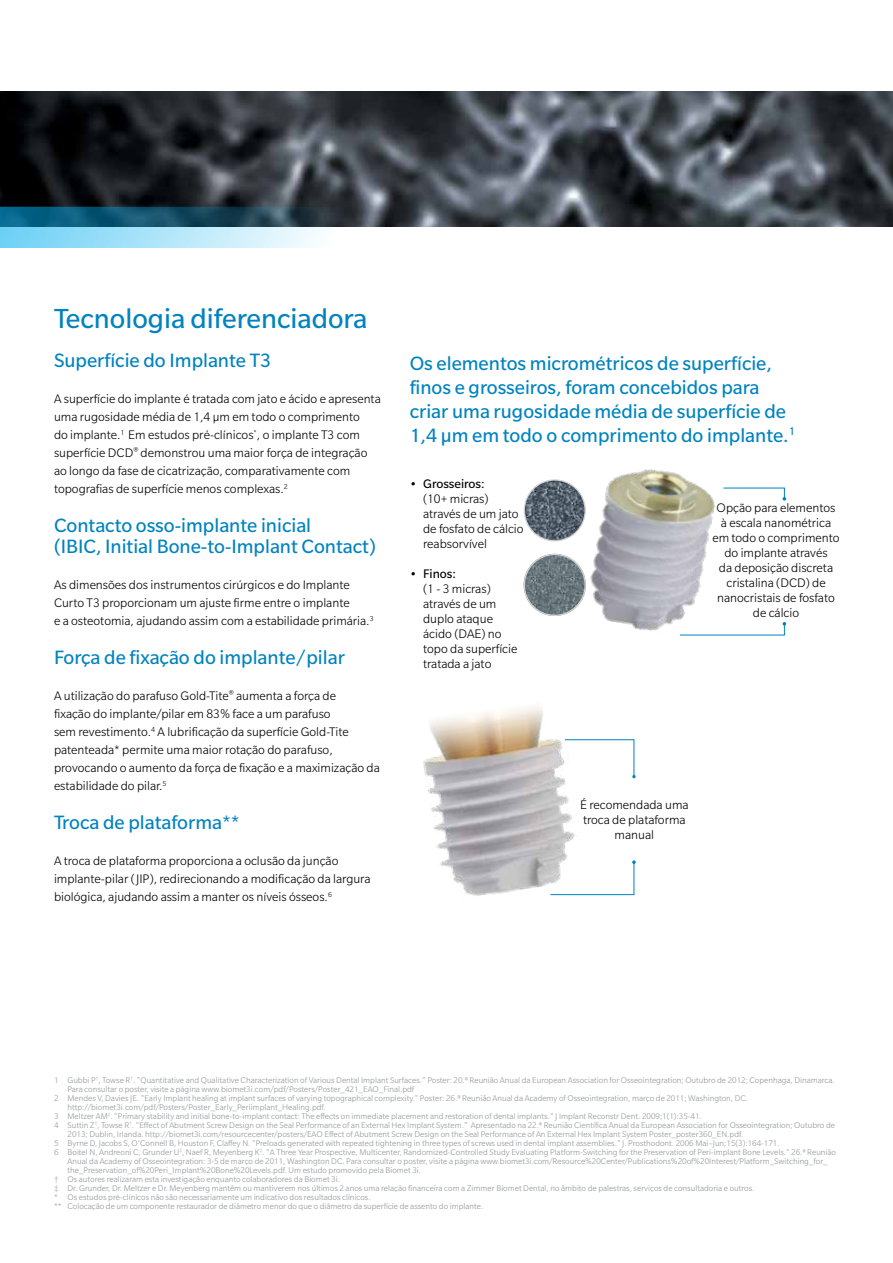
<style>
.page{position:relative;width:893px;height:1263px;background:#fff}
.page>*{position:absolute;margin:0;border:0;box-sizing:border-box;transform-origin:0 0}
.t1{font:30px "Slate Pro";color:#0083bf}
.t2{font:21px/24px "Slate Pro";color:#0083bf}
.t3{font:300 13.5px/15px "Slate Pro";color:#000}
.t4{font:13.5px "Slate Pro";color:#000}
.t5{font:300 9px "Slate Pro";color:#939598}
</style>
<div class="page">
<img style="left:423px;top:707px;width:167px;height:189px">
<svg style="left:564px;top:739px;width:72px;height:39px"></svg>
<svg style="left:550px;top:860px;width:86px;height:35px"></svg>
<img style="left:524px;top:554px;width:62px;height:62px;border-radius:31px">
<div style="left:524px;top:554px;width:62px;height:62px;border:1px solid #d1d3d4;border-radius:50%"></div>
<img style="left:580px;top:469px;width:135px;height:162px">
<svg style="left:723px;top:487px;width:63px;height:14px"></svg>
<svg style="left:679px;top:622px;width:107px;height:14px"></svg>
<div style="left:525px;top:480px;width:60px;height:61px;background:#000;opacity:.4"></div>
<img style="left:524px;top:480px;width:61px;height:61px;border-radius:30px">
<div style="left:524px;top:479px;width:62px;height:62px;border:1px solid #d1d3d4;border-radius:50%"></div>
<img style="left:0;top:91px;width:893px;height:135px">
<svg style="left:0;top:207px;width:743px;height:40px"></svg>
<h1 class="t1" style="left:54px;top:303px;width:315px">Tecnologia diferenciadora</h1>
<h2 class="t2" style="left:54px;top:348px;width:219px">Superfície do Implante T3</h2>
<p class="t3" style="left:54px;top:390px;width:328px;line-height:18px">A superfície do implante é tratada com jato e ácido e apresenta uma rugosidade média de 1,4 µm em todo o comprimento<br>do implante.<sup>1</sup> Em estudos pré-clínicos<sup>*</sup>, o implante T3 com superfície DCD<sup>®</sup> demonstrou uma maior força de integração ao longo da fase de cicatrização, comparativamente com topografias de superfície menos complexas.<sup>2</sup></p>
<h2 class="t2" style="left:54px;top:515px;width:323px;line-height:21px">Contacto osso-implante inicial<br>(IBIC, Initial Bone-to-Implant Contact)</h2>
<h3 class="t3" style="left:54px;top:576px;width:321px;line-height:18px">As dimensões dos instrumentos cirúrgicos e do Implante<br>Curto T3 proporcionam um ajuste firme entre o implante<br>e a osteotomia, ajudando assim com a estabilidade primária.<sup>3</sup></h3>
<h2 class="t2" style="left:54px;top:645px;width:292px">Força de fixação do implante/pilar</h2>
<p class="t3" style="left:54px;top:687px;width:327px;line-height:18px">A utilização do parafuso Gold-Tite<sup>®</sup> aumenta a força de<br>fixação do implante/pilar em 83% face a um parafuso<br>sem revestimento.<sup>4</sup> A lubrificação da superfície Gold-Tite patenteada* permite uma maior rotação do parafuso, provocando o aumento da força de fixação e a maximização da estabilidade do pilar.<sup>5</sup></p>
<h2 class="t2" style="left:54px;top:810px;width:187px">Troca de plataforma**</h2>
<h3 class="t3" style="left:54px;top:852px;width:318px;line-height:18px">A troca de plataforma proporciona a oclusão da junção implante-pilar (JIP), redirecionando a modificação da largura biológica, ajudando assim a manter os níveis ósseos.<sup>6</sup></h3>
<h2 class="t2" style="left:410px;top:351px;width:387px">Os elementos micrométricos de superfície, finos e grosseiros, foram concebidos para criar uma rugosidade média de superfície de 1,4 µm em todo o comprimento do implante.<sup>1</sup></h2>
<h3 class="t4" style="left:410px;top:477px;width:76px">• Grosseiros:</h3>
<h3 class="t3" style="left:423px;top:491px;width:102px">(10+ micras) através de um jato de fosfato de cálcio reabsorvível</h3>
<h3 class="t4" style="left:410px;top:567px;width:48px">• Finos:</h3>
<h3 class="t3" style="left:423px;top:581px;width:96px">(1 - 3 micras) através de um duplo ataque ácido (DAE) no topo da superfície tratada a jato</h3>
<h3 class="t3" style="left:712px;top:500px;width:129px;text-align:center">Opção para elementos à escala nanométrica em todo o comprimento do implante através<br>da deposição discreta cristalina (DCD) de nanocristais de fosfato de cálcio</h3>
<h3 class="t3" style="left:580px;top:797px;width:110px;text-align:center">É recomendada uma troca de plataforma manual</h3>
<p class="t5" style="left:54px;top:1075px;width:782px">1 Gubbi P<sup>†</sup>, Towse R<sup>†</sup>. "Quantitative and Qualitative Characterization of Various Dental Implant Surfaces." Poster: 20.ª Reunião Anual da European Association for Osseointegration; Outubro de 2012; Copenhaga, Dinamarca.</p>
<p class="t5" style="left:67px;top:1084px;width:348px">Para consultar o poster, visite a página www.biomet3i.com/pdf/Posters/Poster_421_EAO_Final.pdf</p>
<p class="t5" style="left:54px;top:1093px;width:696px">2 Mendes V, Davies JE. "Early Implant healing at implant surfaces of varying topographical complexity." Poster: 26.ª Reunião Anual da Academy of Osseointegration, março de 2011; Washington, DC.</p>
<p class="t5" style="left:67px;top:1102px;width:260px">http://biomet3i.com/pdf/Posters/Poster_Early_Periimplant_Healing.pdf.</p>
<p class="t5" style="left:54px;top:1111px;width:649px">3 Meltzer AM<sup>‡</sup>. "Primary stability and initial bone-to-implant contact: The effects on immediate placement and restoration of dental implants." J Implant Reconstr Dent. 2009;1(1):35-41.</p>
<p class="t5" style="left:54px;top:1120px;width:782px">4 Suttin Z<sup>†</sup>, Towse R<sup>†</sup>. "Effect of Abutment Screw Design on the Seal Performance of an External Hex Implant System." Apresentado na 22.ª Reunião Científica Anual da European Association for Osseointegration; Outubro de</p>
<p class="t5" style="left:67px;top:1129px;width:677px">2013; Dublin, Irlanda. http://biomet3i.com/resourcecenter/posters/EAO Effect of Abutment Screw Design on the Seal Performance of An External Hex Implant System Poster_poster360_EN.pdf.</p>
<p class="t5" style="left:54px;top:1138px;width:727px">5 Byrne D, Jacobs S, O’Connell B, Houston F, Claffey N. "Preloads generated with repeated tightening in three types of screws used in dental implant assemblies." J. Prosthodont. 2006 Mai–Jun;15(3):164-171.</p>
<p class="t5" style="left:54px;top:1147px;width:784px">6 Boitel N, Andreoni C, Grunder U<sup>‡</sup>, Naef R, Meyenberg K<sup>‡</sup>. "A Three Year Prospective, Multicenter, Randomized-Controlled Study Evaluating Platform-Switching for the Preservation of Peri-implant Bone Levels." 26.ª Reunião</p>
<p class="t5" style="left:67px;top:1156px;width:762px">Anual da Academy of Osseointegration: 3-5 de março de 2011, Washington DC. Para consultar o poster, visite a página www.biomet3i.com/Resource%20Center/Publications%20of%20Interest/Platform_Switching_for_</p>
<p class="t5" style="left:67px;top:1165px;width:355px">the_Preservation_of%20Peri_Implant%20Bone%20Levels.pdf. Um estudo promovido pela Biomet 3i.</p>
<p class="t5" style="left:54px;top:1174px;width:287px">† Os autores realizaram esta investigação enquanto colaboradores da Biomet 3i.</p>
<p class="t5" style="left:54px;top:1183px;width:702px">‡ Dr. Grunder, Dr. Meltzer e Dr. Meyenberg mantêm ou mantiverem nos últimos 2 anos uma relação financeira com a Zimmer Biomet Dental, no âmbito de palestras, serviços de consultadoria e outros.</p>
<p class="t5" style="left:54px;top:1192px;width:318px">* Os estudos pré-clínicos não são necessariamente um indicativo dos resultados clínicos.</p>
<p class="t5" style="left:54px;top:1201px;width:431px">** Colocação de um componente restaurador de diâmetro menor do que o diâmetro da superfície de assento do implante.</p>
</div>
